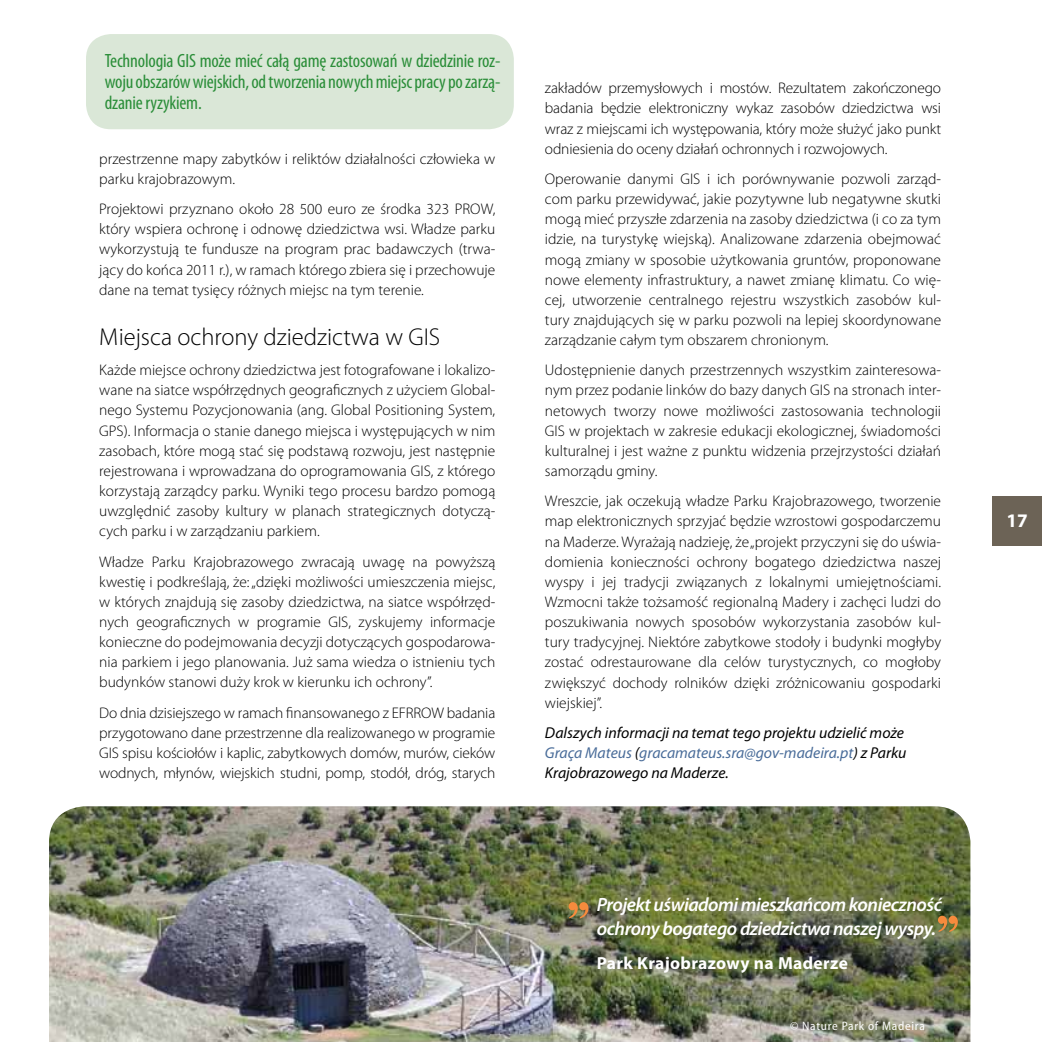
<style>
.page{position:relative;width:1042px;height:1042px;background:#fff}
.page>*{position:absolute;margin:0;border:0;box-sizing:border-box;transform-origin:0 0}
.t1{font:700 52.5px "Nimbus Rom DGR";color:#f68b3d}
.t2{font:300 24.5px "Myriad Pro";color:#000}
.t3{font:condensed 19.25px/21px "Myriad Pro";letter-spacing:-.01em;color:#2b8e39;text-align:justify}
.t4{font:italic 600 19.25px/24.5px "Myriad Pro";letter-spacing:-.025em;color:#fff}
.t5{font:700 19.25px "Myriad Pro";color:#fff}
.t6{font:700 17.5px "Myriad Pro";letter-spacing:.02em;color:#fff}
.t7{font:italic 15.75px/20.1px "Myriad Pro";color:#000}
.t8{font:300 15.4px/20.1px "Myriad Pro";color:#000;text-align:justify}
.t9{font:semi-condensed 12.25px "Myriad Pro";letter-spacing:.06em;color:#fff}
.s1{color:#496c99}
</style>
<div class="page">
<div style="left:86px;top:34px;width:428px;height:95px;background:#dae7d7;border-radius:25px"></div>
<img style="left:49px;top:806px;width:921px;height:236px">
<div style="left:992px;top:496px;width:50px;height:50px;background:#6c6356"></div>
<p class="t3" style="left:105px;top:50px;width:397px">Technologia GIS może mieć całą gamę zastosowań w dziedzinie roz&shy;woju obszarów wiejskich, od tworzenia nowych miejsc pracy po zarzą&shy;dzanie ryzykiem.</p>
<p class="t8" style="left:99px;top:149px;width:398px">przestrzenne mapy zabytków i reliktów działalności człowieka w parku krajobrazowym.</p>
<p class="t8" style="left:99px;top:199px;width:398px">Projektowi przyznano około 28 500 euro ze środka 323 PROW, który wspiera ochronę i odnowę dziedzictwa wsi. Władze parku wykorzystują te fundusze na program prac badawczych (trwa&shy;jący do końca 2011 r.), w ramach którego zbiera się i przechowuje dane na temat tysięcy różnych miejsc na tym terenie.</p>
<h2 class="t2" style="left:99px;top:323px;width:342px">Miejsca ochrony dziedzictwa w GIS</h2>
<p class="t8" style="left:99px;top:360px;width:398px">Każde miejsce ochrony dziedzictwa jest fotografowane i lokalizo&shy;wane na siatce współrzędnych geograficznych z użyciem Global&shy;nego Systemu Pozycjonowania (ang. Global Positioning System, GPS). Informacja o stanie danego miejsca i występujących w nim zasobach, które mogą stać się podstawą rozwoju, jest następnie rejestrowana i wprowadzana do oprogramowania GIS, z którego korzystają zarządcy parku. Wyniki tego procesu bardzo pomogą uwzględnić zasoby kultury w planach strategicznych dotyczą&shy;cych parku i w zarządzaniu parkiem.</p>
<p class="t8" style="left:99px;top:551px;width:398px">Władze Parku Krajobrazowego zwracają uwagę na powyższą kwestię i podkreślają, że: „dzięki możliwości umieszczenia miejsc, w których znajdują się zasoby dziedzictwa, na siatce współrzęd&shy;nych geograficznych w programie GIS, zyskujemy informacje konieczne do podejmowania decyzji dotyczących gospodarowa&shy;nia parkiem i jego planowania. Już sama wiedza o istnieniu tych budynków stanowi duży krok w kierunku ich ochrony”.</p>
<p class="t8" style="left:99px;top:703px;width:398px">Do dnia dzisiejszego w ramach finansowanego z EFRROW badania przygotowano dane przestrzenne dla realizowanego w programie GIS spisu kościołów i kaplic, zabytkowych domów, murów, cieków wodnych, młynów, wiejskich studni, pomp, stodół, dróg, starych</p>
<p class="t8" style="left:545px;top:78px;width:398px">zakładów przemysłowych i mostów. Rezultatem zakończonego badania będzie elektroniczny wykaz zasobów dziedzictwa wsi wraz z miejscami ich występowania, który może służyć jako punkt odniesienia do oceny działań ochronnych i rozwojowych.</p>
<p class="t8" style="left:545px;top:169px;width:398px">Operowanie danymi GIS i ich porównywanie pozwoli zarząd&shy;com parku przewidywać, jakie pozytywne lub negatywne skutki mogą mieć przyszłe zdarzenia na zasoby dziedzictwa (i co za tym idzie, na turystykę wiejską). Analizowane zdarzenia obejmować mogą zmiany w sposobie użytkowania gruntów, proponowane nowe elementy infrastruktury, a nawet zmianę klimatu. Co wię&shy;cej, utworzenie centralnego rejestru wszystkich zasobów kul&shy;tury znajdujących się w parku pozwoli na lepiej skoordynowane zarządzanie całym tym obszarem chronionym.</p>
<p class="t8" style="left:545px;top:360px;width:398px">Udostępnienie danych przestrzennych wszystkim zainteresowa&shy;nym przez podanie linków do bazy danych GIS na stronach inter&shy;netowych tworzy nowe możliwości zastosowania technologii GIS w projektach w zakresie edukacji ekologicznej, świadomości kulturalnej i jest ważne z punktu widzenia przejrzystości działań samorządu gminy.</p>
<p class="t8" style="left:545px;top:491px;width:398px">Wreszcie, jak oczekują władze Parku Krajobrazowego, tworzenie map elektronicznych sprzyjać będzie wzrostowi gospodarczemu na Maderze. Wyrażają nadzieję, że „projekt przyczyni się do uświa&shy;domienia konieczności ochrony bogatego dziedzictwa naszej wyspy i jej tradycji związanych z lokalnymi umiejętnościami.<br>Wzmocni także tożsamość regionalną Madery i zachęci ludzi do poszukiwania nowych sposobów wykorzystania zasobów kul&shy;tury tradycyjnej. Niektóre zabytkowe stodoły i budynki mogłyby zostać odrestaurowane dla celów turystycznych, co mogłoby zwiększyć dochody rolników dzięki zróżnicowaniu gospodarki wiejskiej”.</p>
<p class="t7" style="left:545px;top:722px;width:363px">Dalszych informacji na temat tego projektu udzielić może<br><span class="s1">Graça Mateus</span> (<span class="s1">gracamateus.sra@gov-madeira.pt</span>) z Parku<br>Krajobrazowego na Maderze.</p>
<h1 class="t1" style="left:592px;top:928px;width:28px;rotate:-180deg">“</h1>
<p class="t4" style="left:597px;top:892px;width:347px">Projekt uświadomi mieszkańcom konieczność ochrony bogatego dziedzictwa naszej wyspy.</p>
<p class="t6" style="left:597px;top:952px;width:253px">Park Krajobrazowy na Maderze</p>
<h1 class="t1" style="left:961px;top:942px;width:28px;rotate:-180deg">“</h1>
<p class="t9" style="left:790px;top:1019px;width:136px">© Nature Park of Madeira</p>
<p class="t5" style="left:1006px;top:508px;width:23px">17</p>
</div>
